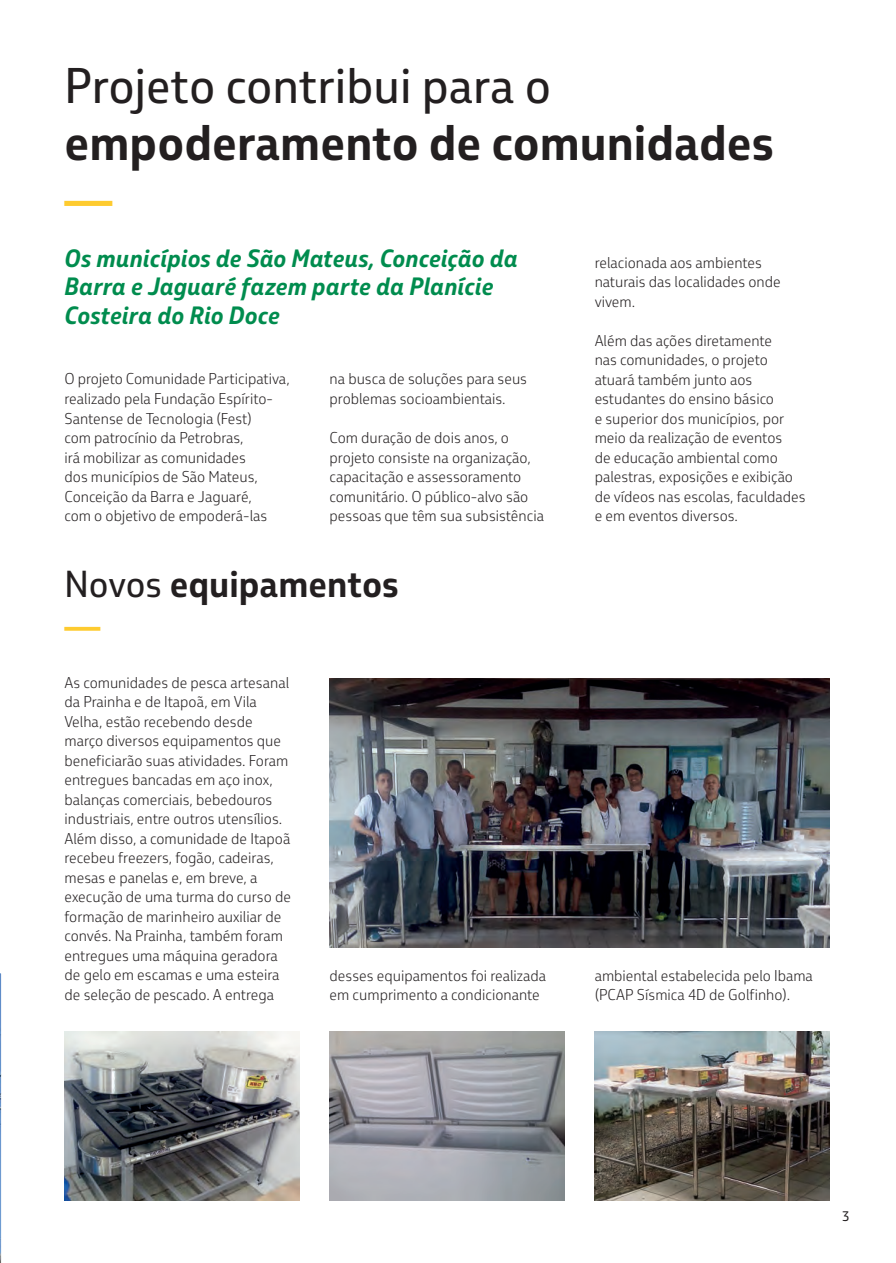
<style>
.page{position:relative;width:896px;height:1263px;background:#fff}
.page>*{position:absolute;margin:0;border:0;box-sizing:border-box;transform-origin:0 0}
.Linha_fina{font:700 48px/57px "Petrobras Sans";color:#231f20}
.Linha_fina-2{font:700 36px "Petrobras Sans";color:#231f20}
.Linha_fina-3{font:700 36px "Petrobras Sans";color:#fecb2f}
.Linha_fina-4{font:italic 700 24px/28.5px "Petrobras Sans";color:#008c4e}
.Linha_fina-5{font:300 15px/19.5px "Petrobras Sans";color:#231f20}
.Linha_fina-6{font:13.5px "Petrobras Sans";color:#231f20}
.s1{font-weight:400}
.s2{color:#fecb2f}
</style>
<div class="page">
<img style="left:0;top:973px;width:1px;height:289px">
<img style="left:595px;top:1031px;width:235px;height:169px">
<img style="left:65px;top:1031px;width:235px;height:169px">
<img style="left:330px;top:1031px;width:235px;height:169px">
<img style="left:330px;top:678px;width:500px;height:269px">
<p class="Linha_fina" style="left:65px;top:56px;width:711px"><span class="s1">Projeto contribui para o </span>empoderamento de comunidades <span class="s2">—</span></p>
<p class="Linha_fina-4" style="left:65px;top:243px;width:455px">Os municípios de São Mateus, Conceição da<br>Barra e Jaguaré fazem parte da Planície<br>Costeira do Rio Doce</p>
<p class="Linha_fina-5" style="left:595px;top:252px;width:188px">relacionada aos ambientes naturais das localidades onde vivem.</p>
<p class="Linha_fina-5" style="left:595px;top:330px;width:212px">Além das ações diretamente<br>nas comunidades, o projeto atuará também junto aos estudantes do ensino básico<br>e superior dos municípios, por meio da realização de eventos<br>de educação ambiental como palestras, exposições e exibição de vídeos nas escolas, faculdades e em eventos diversos.</p>
<p class="Linha_fina-5" style="left:65px;top:369px;width:227px">O projeto Comunidade Participativa, realizado pela Fundação Espírito-<br>Santense de Tecnologia (Fest)<br>com patrocínio da Petrobras,<br>irá mobilizar as comunidades<br>dos municípios de São Mateus,<br>Conceição da Barra e Jaguaré,<br>com o objetivo de empoderá-las</p>
<p class="Linha_fina-5" style="left:330px;top:369px;width:199px">na busca de soluções para seus problemas socioambientais.</p>
<p class="Linha_fina-5" style="left:330px;top:428px;width:216px">Com duração de dois anos, o projeto consiste na organização, capacitação e assessoramento comunitário. O público-alvo são pessoas que têm sua subsistência</p>
<p class="Linha_fina-2" style="left:65px;top:560px;width:336px"><span class="s1">Novos</span> equipamentos</p>
<p class="Linha_fina-3" style="left:65px;top:602px;width:37px">—</p>
<p class="Linha_fina-5" style="left:65px;top:672px;width:228px">As comunidades de pesca artesanal da Prainha e de Itapoã, em Vila Velha, estão recebendo desde março diversos equipamentos que beneficiarão suas atividades. Foram entregues bancadas em aço inox, balanças comerciais, bebedouros industriais, entre outros utensílios.<br>Além disso, a comunidade de Itapoã recebeu freezers, fogão, cadeiras, mesas e panelas e, em breve, a execução de uma turma do curso de formação de marinheiro auxiliar de convés. Na Prainha, também foram entregues uma máquina geradora de gelo em escamas e uma esteira de seleção de pescado. A entrega</p>
<p class="Linha_fina-5" style="left:330px;top:966px;width:218px">desses equipamentos foi realizada em cumprimento a condicionante</p>
<p class="Linha_fina-5" style="left:595px;top:966px;width:220px">ambiental estabelecida pelo Ibama (PCAP Sísmica 4D de Golfinho).</p>
<p class="Linha_fina-6" style="left:842px;top:1207px;width:9px">3</p>
</div>
